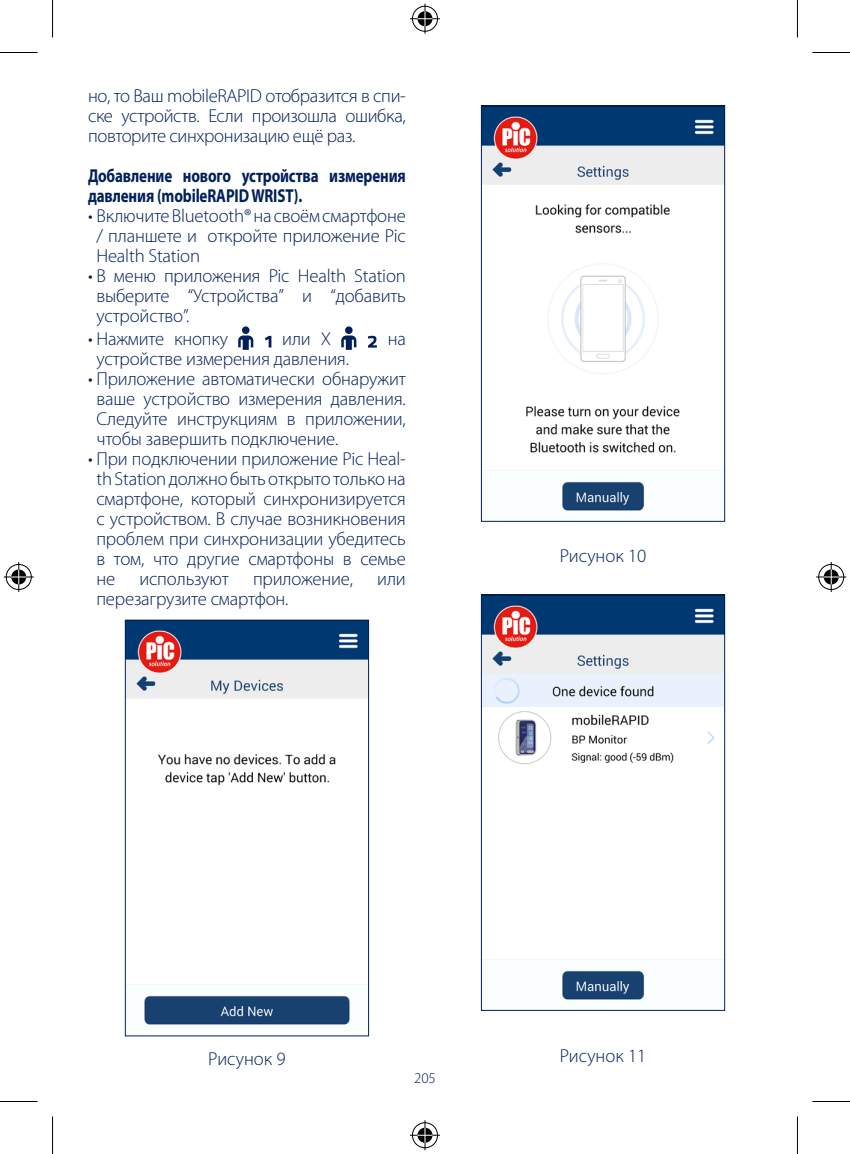
<style>
.page{position:relative;width:850px;height:1154px;background:#fff}
.page>*{position:absolute;margin:0;border:0;box-sizing:border-box;transform-origin:0 0}
.t1{font:300 18.75px/20px "Myriad Pro";letter-spacing:-.01em;color:#00205b;text-align:justify}
.t2{font:700 18.75px/20px "Myriad Pro";letter-spacing:-.01em;color:#00205b;scale:.8 1}
.t3{font:300 15px "Myriad Pro";color:#00205b}
</style>
<div class="page">
<svg style="left:238px;top:335px;width:15px;height:15px"></svg>
<div style="left:242px;top:326px;width:7px;height:8px;background:#00205b;border-radius:50%"></div>
<svg style="left:264px;top:336px;width:7px;height:11px"></svg>
<svg style="left:341px;top:335px;width:15px;height:15px"></svg>
<div style="left:345px;top:326px;width:7px;height:8px;background:#00205b;border-radius:50%"></div>
<svg style="left:367px;top:336px;width:10px;height:12px"></svg>
<img style="left:127px;top:622px;width:240px;height:403px">
<div style="left:125px;top:620px;width:244px;height:416px;border:1px solid #00205b"></div>
<img style="left:483px;top:107px;width:239px;height:404px">
<div style="left:481px;top:105px;width:243px;height:417px;border:1px solid #00205b"></div>
<img style="left:483px;top:596px;width:239px;height:404px">
<div style="left:481px;top:594px;width:243px;height:417px;border:1px solid #00205b"></div>
<hr style="left:0;top:52px;width:38px;height:1px;background:#000">
<hr style="left:812px;top:52px;width:37px;height:1px;background:#000">
<hr style="left:0;top:1101px;width:38px;height:1px;background:#000">
<hr style="left:812px;top:1101px;width:37px;height:1px;background:#000">
<hr style="left:52px;top:0;width:1px;height:38px;background:#000">
<hr style="left:52px;top:1116px;width:1px;height:38px;background:#000">
<hr style="left:796px;top:0;width:1px;height:38px;background:#000">
<hr style="left:796px;top:1116px;width:1px;height:38px;background:#000">
<div style="left:410px;top:5px;width:29px;height:28px;border:3px solid #fff;border-radius:50%"></div>
<hr style="left:410px;top:17px;width:30px;height:3px;background:#fff">
<hr style="left:423px;top:4px;width:3px;height:30px;background:#fff">
<div style="left:415px;top:10px;width:19px;height:18px;border:3px solid #fff;border-radius:50%"></div>
<div style="left:412px;top:6px;width:25px;height:26px;border:1px solid #000;border-radius:50%"></div>
<hr style="left:410px;top:18px;width:30px;height:1px;background:#000">
<hr style="left:424px;top:4px;width:1px;height:30px;background:#000">
<svg style="left:417px;top:11px;width:15px;height:15px"></svg>
<div style="left:410px;top:1121px;width:29px;height:28px;border:3px solid #fff;border-radius:50%"></div>
<hr style="left:410px;top:1134px;width:30px;height:3px;background:#fff">
<hr style="left:423px;top:1120px;width:3px;height:30px;background:#fff">
<div style="left:415px;top:1126px;width:19px;height:18px;border:3px solid #fff;border-radius:50%"></div>
<div style="left:412px;top:1122px;width:25px;height:26px;border:1px solid #000;border-radius:50%"></div>
<hr style="left:410px;top:1135px;width:30px;height:1px;background:#000">
<hr style="left:424px;top:1120px;width:1px;height:30px;background:#000">
<svg style="left:417px;top:1128px;width:15px;height:15px"></svg>
<div style="left:5px;top:563px;width:28px;height:28px;border:3px solid #fff;border-radius:50%"></div>
<hr style="left:4px;top:575px;width:30px;height:3px;background:#fff">
<hr style="left:17px;top:562px;width:3px;height:30px;background:#fff">
<div style="left:10px;top:568px;width:18px;height:18px;border:3px solid #fff;border-radius:50%"></div>
<div style="left:6px;top:564px;width:26px;height:26px;border:1px solid #000;border-radius:50%"></div>
<hr style="left:4px;top:576px;width:30px;height:1px;background:#000">
<hr style="left:18px;top:562px;width:1px;height:30px;background:#000">
<svg style="left:11px;top:569px;width:15px;height:15px"></svg>
<div style="left:816px;top:563px;width:28px;height:28px;border:3px solid #fff;border-radius:50%"></div>
<hr style="left:815px;top:575px;width:30px;height:3px;background:#fff">
<hr style="left:829px;top:562px;width:3px;height:30px;background:#fff">
<div style="left:821px;top:568px;width:18px;height:18px;border:3px solid #fff;border-radius:50%"></div>
<div style="left:818px;top:564px;width:25px;height:26px;border:1px solid #000;border-radius:50%"></div>
<hr style="left:815px;top:576px;width:30px;height:1px;background:#000">
<hr style="left:830px;top:562px;width:1px;height:30px;background:#000">
<svg style="left:823px;top:569px;width:15px;height:15px"></svg>
<p class="t1" style="left:88px;top:86px;width:319px">но, то Ваш mobileRAPID отобразится в спи&shy;ске устройств. Если произошла ошибка, повторите синхронизацию ещё раз.</p>
<p class="t2" style="left:88px;top:166px;width:398px">Добавление нового устройства измерения давления (mobileRAPID WRIST).</p>
<p class="t1" style="left:96px;top:206px;width:311px;text-indent:-8px">• Включите Bluetooth® на своём смартфоне / планшете и откройте приложение Pic Health Station</p>
<p class="t1" style="left:96px;top:266px;width:311px;text-indent:-8px">• В меню приложения Pic Health Station выберите “Устройства” и “добавить устройство”.</p>
<p class="t1" style="left:88px;top:329px;width:141px">• Нажмите кнопку</p>
<p class="t1" style="left:282px;top:329px;width:50px">или X</p>
<p class="t1" style="left:387px;top:329px;width:20px">на</p>
<p class="t1" style="left:96px;top:349px;width:254px">устройстве измерения давления.</p>
<p class="t1" style="left:96px;top:369px;width:311px;text-indent:-8px">• Приложение автоматически обнаружит ваше устройство измерения давления.<br>Следуйте инструкциям в приложении, чтобы завершить подключение.</p>
<p class="t1" style="left:96px;top:449px;width:311px;text-indent:-8px">• При подключении приложение Pic Heal&shy;th Station должно быть открыто только на смартфоне, который синхронизируется с устройством. В случае возникновения проблем при синхронизации убедитесь в том, что другие смартфоны в семье не</p>
<p class="t1" style="left:139px;top:569px;width:91px">используют</p>
<p class="t1" style="left:253px;top:569px;width:101px">приложение,</p>
<p class="t1" style="left:377px;top:569px;width:30px">или</p>
<p class="t1" style="left:96px;top:589px;width:193px">перезагрузите смартфон.</p>
<p class="t1" style="left:559px;top:546px;width:88px">Рисунок 10</p>
<p class="t1" style="left:208px;top:1049px;width:79px">Рисунок 9</p>
<p class="t3" style="left:414px;top:1069px;width:23px">205</p>
<p class="t1" style="left:559px;top:1046px;width:88px">Рисунок 11</p>
</div>
